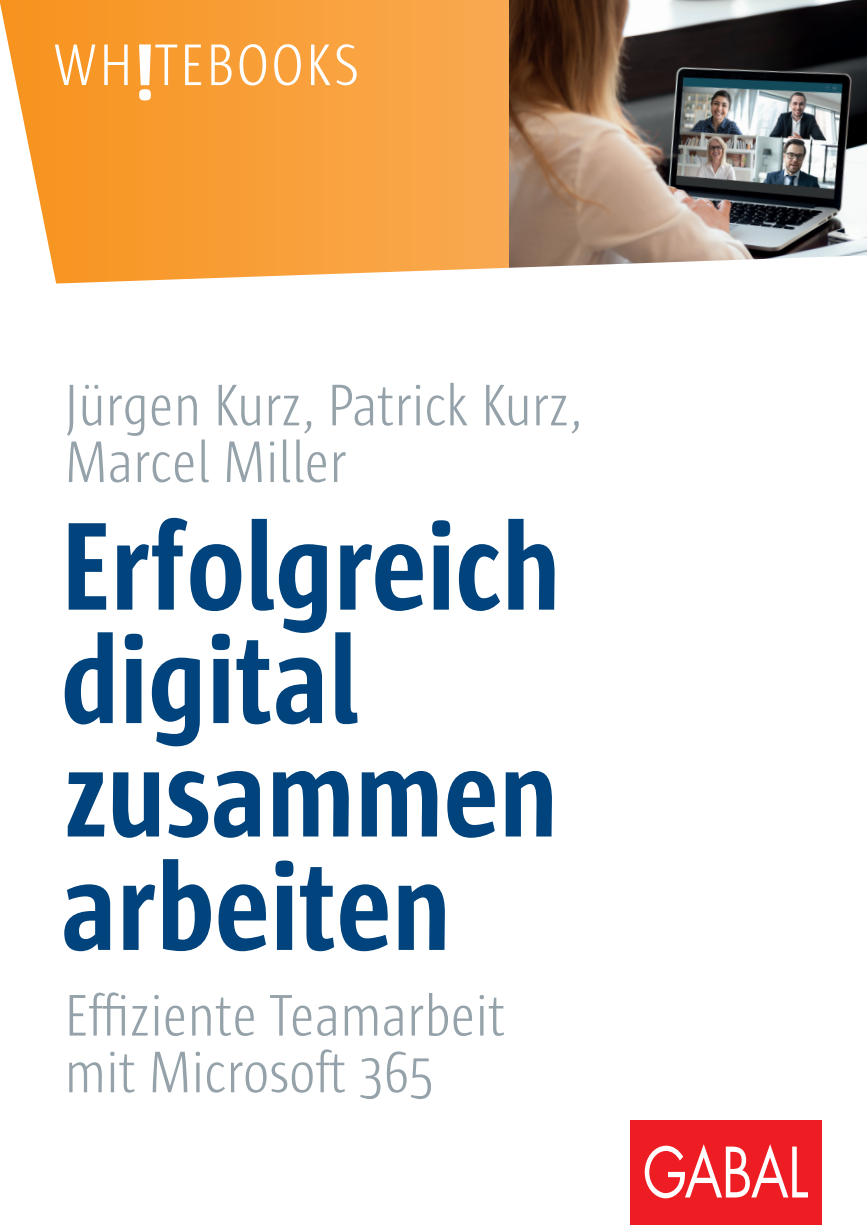
<style>
.page{position:relative;width:867px;height:1225px;background:#fff}
.page>*{position:absolute;margin:0;border:0;box-sizing:border-box;transform-origin:0 0}
.t1{font:700 128px/113.4px "Sun Cd";letter-spacing:.005em;color:#01437c}
.t2{font:700 82px "Sun Cd";color:#fff}
.t3{font:67.6px "Futura";letter-spacing:-.02em;color:#fff;scale:.8 1}
.t4{font:300 60px/56.6px "Sun Cd";color:#95a2aa}
.t5{font:300 60px "Sun Cd";letter-spacing:.04em;color:#fff}
</style>
<div class="page">
<svg style="left:0;top:0;width:867px;height:284px;background:#c79258"></svg>
<div style="left:630px;top:1120px;width:191px;height:105px;background:#ee1d23"></div>
<p class="t5" style="left:53px;top:33px;width:307px">WH TEBOOKS</p>
<h2 class="t2" style="left:130px;top:42px;width:26px">!</h2>
<p class="t4" style="left:65px;top:378px;width:519px">Jürgen Kurz, Patrick Kurz,<br>Marcel Miller</p>
<h1 class="t1" style="left:61px;top:519px;width:501px">Erfolgreich digital zusammen arbeiten</h1>
<p class="t4" style="left:65px;top:988px;width:442px">Effiziente Teamarbeit mit Microsoft 365</p>
<p class="t3" style="left:643px;top:1129px;width:208px">GABAL</p>
</div>
